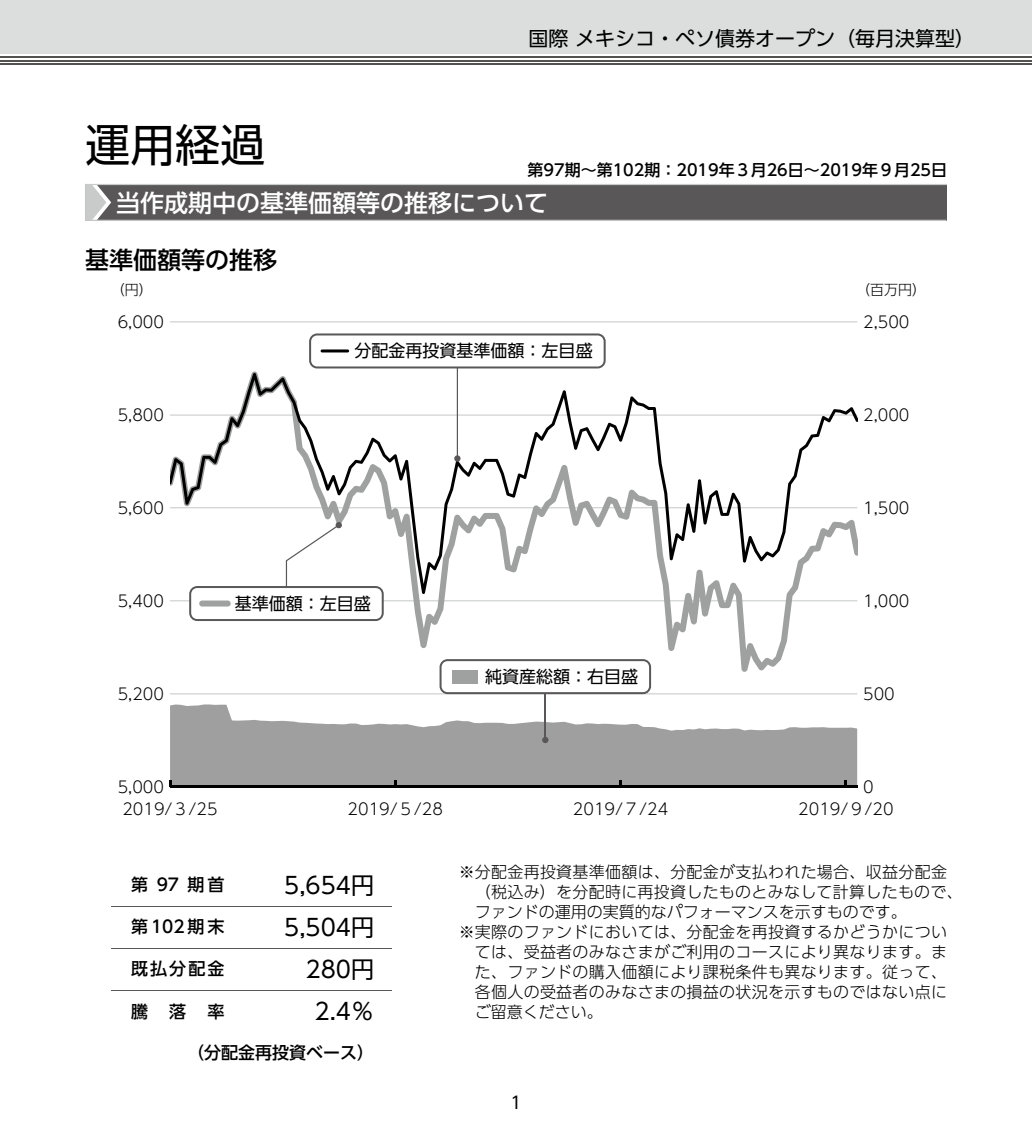
<style>
.page{position:relative;width:1032px;height:1134px;background:#fff}
.page>*{position:absolute;margin:0;border:0;box-sizing:border-box;transform-origin:0 0}
.t1{font:45px "UD Shin Go Pro";color:#000}
.t2{font:500 24px "UD Shin Go Pro";color:#fff}
.t3{font:500 24px "UD Shin Go Pro";color:#000}
.t4{font:23px "UD Shin Go Pro";color:#000}
.t5{font:20px "UD Shin Go Pro";color:#000}
.t6{font:17px "UD Shin Go Pro";color:#000}
.t7{font:500 17px "UD Shin Go Pro";color:#000}
.t8{font:300 16px "UD Shin Go Pro";letter-spacing:.02em;color:#000}
.t9{font:300 16px "UD Shin Go Pro";color:#000}
.t10{font:500 16px "UD Shin Go Pro";color:#000}
.t11{font:300 14px "UD Shin Go Pro";color:#000}
</style>
<div class="page">
<div style="left:0;top:0;width:1032px;height:54px;background:#dcdddd"></div>
<hr style="left:0;top:63px;width:1032px;height:2px;background:#545251">
<hr style="left:0;top:60px;width:1032px;height:1px;background:#545251">
<hr style="left:0;top:56px;width:1032px;height:2px;background:#545251">
<div style="left:85px;top:184px;width:862px;height:36px;background:#595757"></div>
<hr style="left:85px;top:220px;width:861px;height:1px;background:#c9caca">
<hr style="left:85px;top:184px;width:862px;height:1px;background:#c9caca">
<svg style="left:85px;top:185px;width:26px;height:35px"></svg>
<svg style="left:170px;top:322px;width:687px;height:1px"></svg>
<svg style="left:170px;top:704px;width:687px;height:82px;fill:#9f9fa0"></svg>
<svg style="left:416px;top:621px;width:374px;height:38px"></svg>
<svg style="left:170px;top:459px;width:687px;height:62px"></svg>
<hr style="left:170px;top:786px;width:687px;height:2px;background:#000">
<svg style="left:170px;top:521px;width:687px;height:100px"></svg>
<div style="left:199px;top:600px;width:32px;height:6px;background:#9fa0a0;border-radius:3px"></div>
<hr style="left:545px;top:677px;width:1px;height:63px;background:#595757">
<svg style="left:542px;top:737px;width:6px;height:6px"></svg>
<svg style="left:170px;top:659px;width:687px;height:36px"></svg>
<div style="left:452px;top:670px;width:26px;height:13px;background:#9fa0a0"></div>
<div style="left:454px;top:455px;width:6px;height:7px;background:#595757;border-radius:50%"></div>
<svg style="left:170px;top:333px;width:687px;height:126px"></svg>
<hr style="left:321px;top:349px;width:28px;height:3px;background:#000;border-radius:2px">
<svg style="left:111px;top:906px;width:20px;height:1px"></svg>
<hr style="left:131px;top:906px;width:94px;height:1px;background:#595757">
<hr style="left:225px;top:906px;width:149px;height:1px;background:#595757">
<svg style="left:374px;top:906px;width:17px;height:1px"></svg>
<svg style="left:111px;top:948px;width:20px;height:1px"></svg>
<hr style="left:131px;top:948px;width:94px;height:1px;background:#595757">
<hr style="left:225px;top:948px;width:149px;height:1px;background:#595757">
<svg style="left:374px;top:948px;width:17px;height:1px"></svg>
<svg style="left:111px;top:990px;width:20px;height:1px"></svg>
<hr style="left:131px;top:990px;width:94px;height:1px;background:#595757">
<hr style="left:225px;top:990px;width:149px;height:1px;background:#595757">
<svg style="left:374px;top:990px;width:17px;height:1px"></svg>
<p class="t5" style="left:528px;top:22px;width:448px">国際 メキシコ・ペソ債券オープン（毎月決算型）</p>
<h1 class="t1" style="left:85px;top:108px;width:181px">運用経過</h1>
<p class="t10" style="left:528px;top:157px;width:421px">第97期～第102期：2019年３月26日～2019年９月25日</p>
<h2 class="t2" style="left:116px;top:183px;width:433px">当作成期中の基準価額等の推移について</h2>
<h2 class="t3" style="left:85px;top:240px;width:193px">基準価額等の推移</h2>
<p class="t11" style="left:111px;top:279px;width:43px">（円）</p>
<p class="t11" style="left:856px;top:279px;width:71px">（百万円）</p>
<p class="t8" style="left:118px;top:309px;width:48px">6,000</p>
<p class="t8" style="left:863px;top:309px;width:48px">2,500</p>
<p class="t6" style="left:355px;top:337px;width:239px">分配金再投資基準価額：左目盛</p>
<p class="t8" style="left:118px;top:402px;width:48px">5,800</p>
<p class="t8" style="left:863px;top:402px;width:48px">2,000</p>
<p class="t8" style="left:118px;top:495px;width:48px">5,600</p>
<p class="t8" style="left:863px;top:495px;width:48px">1,500</p>
<p class="t8" style="left:118px;top:588px;width:48px">5,400</p>
<p class="t6" style="left:235px;top:590px;width:137px">基準価額：左目盛</p>
<p class="t8" style="left:863px;top:588px;width:48px">1,000</p>
<p class="t6" style="left:485px;top:663px;width:154px">純資産総額：右目盛</p>
<p class="t8" style="left:118px;top:681px;width:48px">5,200</p>
<p class="t8" style="left:863px;top:681px;width:33px">500</p>
<p class="t8" style="left:118px;top:774px;width:48px">5,000</p>
<p class="t8" style="left:863px;top:774px;width:12px">0</p>
<p class="t8" style="left:122px;top:796px;width:97px">2019/３/25</p>
<p class="t8" style="left:348px;top:796px;width:97px">2019/５/28</p>
<p class="t8" style="left:573px;top:796px;width:97px">2019/７/24</p>
<p class="t8" style="left:798px;top:796px;width:97px">2019/９/20</p>
<p class="t7" style="left:131px;top:871px;width:95px">第 97 期首</p>
<h3 class="t4" style="left:284px;top:866px;width:91px">5,654円</h3>
<p class="t7" style="left:131px;top:913px;width:95px">第102期末</p>
<h3 class="t4" style="left:284px;top:908px;width:91px">5,504円</h3>
<p class="t7" style="left:131px;top:955px;width:95px">既払分配金</p>
<h3 class="t4" style="left:306px;top:950px;width:70px">280円</h3>
<p class="t7" style="left:131px;top:997px;width:18px">騰</p>
<p class="t7" style="left:169px;top:997px;width:18px">落</p>
<p class="t7" style="left:208px;top:997px;width:18px">率</p>
<h3 class="t4" style="left:314px;top:992px;width:61px">2.4％</h3>
<p class="t7" style="left:187px;top:1039px;width:188px">（分配金再投資ベース）</p>
<p class="t8" style="left:459px;top:859px;width:490px">※分配金再投資基準価額は、分配金が支払われた場合、収益分配金</p>
<p class="t8" style="left:475px;top:879px;width:489px">（税込み）を分配時に再投資したものとみなして計算したもので、</p>
<p class="t9" style="left:475px;top:899px;width:433px">ファンドの運用の実質的なパフォーマンスを示すものです。</p>
<p class="t8" style="left:459px;top:919px;width:490px">※実際のファンドにおいては、分配金を再投資するかどうかについ</p>
<p class="t8" style="left:475px;top:939px;width:474px">ては、受益者のみなさまがご利用のコースにより異なります。ま</p>
<p class="t8" style="left:475px;top:959px;width:474px">た、ファンドの購入価額により課税条件も異なります。従って、</p>
<p class="t8" style="left:475px;top:979px;width:474px">各個人の受益者のみなさまの損益の状況を示すものではない点に</p>
<p class="t9" style="left:475px;top:999px;width:129px">ご留意ください。</p>
<p class="t6" style="left:510px;top:1089px;width:13px">1</p>
</div>
